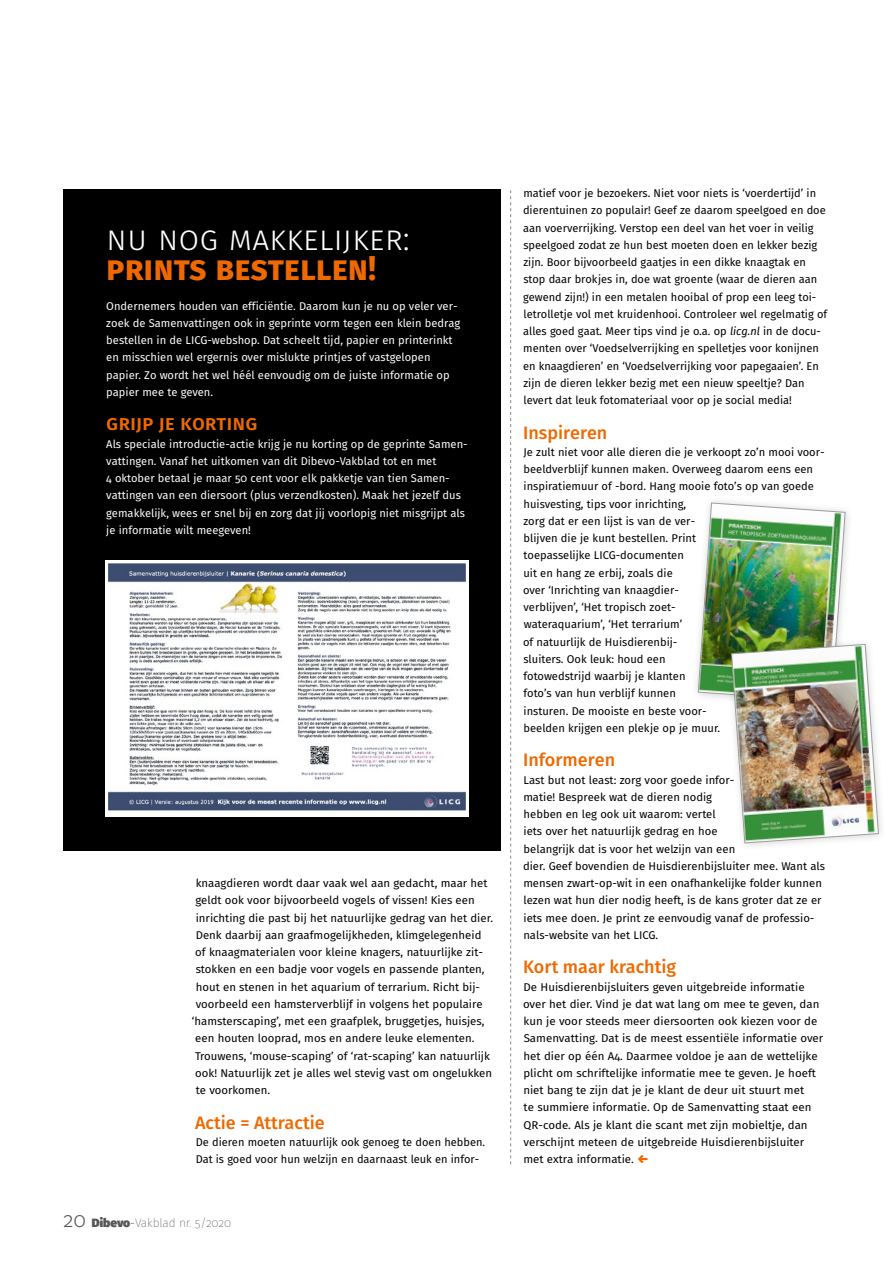
<style>
.page{position:relative;width:893px;height:1263px;background:#fff}
.page>*{position:absolute;margin:0;border:0;box-sizing:border-box;transform-origin:0 0}
.t1{font:300 34.5px "Fira Sans";color:#fff}
.t2{font:700 34.5px "Fira Sans";color:#ef6900}
.t3{font:500 21px "Fira Sans";color:#ef6900}
.t4{font:500 18px "Fira Sans";color:#ef6900}
.t5{font:200 12px "Fira Sans";letter-spacing:-.01em;color:#555756}
.t6{font:11.25px/17.2px "Fira Sans";color:#000}
.t7{font:11.25px/17.2px "Fira Sans";color:#fdfdfd}
.s1{font-weight:300;font-size:21px}
.s2{font-weight:900}
.s3{font-weight:300}
.s4{font-style:italic}
.s5{font-weight:900;font-size:12px;color:#ef6900}
</style>
<div class="page">
<svg style="left:510px;top:190px;width:1px;height:974px"></svg>
<div style="left:63px;top:189px;width:438px;height:661px;background:#000"></div>
<img style="left:106px;top:560px;width:362px;height:257px">
<img style="left:698px;top:503px;width:181px;height:340px">
<h1 class="t1" style="left:106px;top:213px;width:305px">N u nog makkelijker:</h1>
<h1 class="t2" style="left:106px;top:238px;width:272px">prints bestellen!</h1>
<p class="t7" style="left:106px;top:297px;width:355px">Ondernemers houden van efficiëntie. Daarom kun je nu op veler ver&shy;zoek de Samenvattingen ook in geprinte vorm tegen een klein bedrag bestellen in de LICG-webshop. Dat scheelt tijd, papier en printerinkt en misschien wel ergernis over mislukte printjes of vastgelopen papier. Zo wordt het wel héél eenvoudig om de juiste informatie op papier mee te geven.</p>
<h2 class="t3" style="left:106px;top:406px;width:153px">Grijp je korting</h2>
<p class="t7" style="left:106px;top:435px;width:363px">Als speciale introductie-actie krijg je nu korting op de geprinte Samen&shy;vattingen. Vanaf het uitkomen van dit Dibevo-Vakblad tot en met<br>4 oktober betaal je maar 50 cent voor elk pakketje van tien Samen&shy;vattingen van een diersoort (plus verzendkosten). Maak het jezelf dus gemakkelijk, wees er snel bij en zorg dat jij voorlopig niet misgrijpt als je informatie wilt meegeven!</p>
<p class="t6" style="left:196px;top:874px;width:293px">knaagdieren wordt daar vaak wel aan gedacht, maar het</p>
<p class="t6" style="left:195px;top:891px;width:281px">geldt ook voor bijvoorbeeld vogels of vissen! Kies een</p>
<p class="t6" style="left:196px;top:909px;width:299px">inrichting die past bij het natuurlijke gedrag van het dier.</p>
<p class="t6" style="left:196px;top:926px;width:287px">Denk daarbij aan graafmogelijkheden, klimgelegenheid</p>
<p class="t6" style="left:195px;top:943px;width:289px">of knaagmaterialen voor kleine knagers, natuurlijke zit-</p>
<p class="t6" style="left:196px;top:960px;width:290px">stokken en een badje voor vogels en passende planten,</p>
<p class="t6" style="left:196px;top:978px;width:286px">hout en stenen in het aquarium of terrarium. Richt bij-</p>
<p class="t6" style="left:196px;top:995px;width:288px">voorbeeld een hamsterverblijf in volgens het populaire</p>
<p class="t6" style="left:192px;top:1012px;width:294px">‘hamsterscaping’, met een graafplek, bruggetjes, huisjes,</p>
<p class="t6" style="left:195px;top:1029px;width:281px">een houten looprad, mos en andere leuke elementen.</p>
<p class="t6" style="left:195px;top:1047px;width:296px">Trouwens, ‘mouse-scaping’ of ‘rat-scaping’ kan natuurlijk</p>
<p class="t6" style="left:195px;top:1064px;width:298px">ook! Natuurlijk zet je alles wel stevig vast om ongelukken</p>
<p class="t6" style="left:196px;top:1081px;width:76px">te voorkomen.</p>
<h3 class="t4" style="left:195px;top:1108px;width:131px">Actie = Attractie</h3>
<p class="t6" style="left:196px;top:1133px;width:291px">De dieren moeten natuurlijk ook genoeg te doen hebben.<br>Dat is goed voor hun welzijn en daarnaast leuk en infor-</p>
<p class="t5" style="left:63px;top:1215px;width:169px"><span class="s1">20</span> <span class="s2">Dibevo</span><span class="s3">-</span>Vakblad nr. 5/2020</p>
<p class="t6" style="left:523px;top:184px;width:306px">matief voor je bezoekers. Niet voor niets is ‘voerdertijd’ in dierentuinen zo populair! Geef ze daarom speelgoed en doe aan voerverrijking. Verstop een deel van het voer in veilig speelgoed zodat ze hun best moeten doen en lekker bezig zijn. Boor bijvoorbeeld gaatjes in een dikke knaagtak en stop daar brokjes in, doe wat groente (waar de dieren aan gewend zijn!) in een metalen hooibal of prop een leeg toi&shy;letrolletje vol met kruidenhooi. Controleer wel regelmatig of alles goed gaat. Meer tips vind je o.a. op <span class="s4">licg.nl</span> in de docu&shy;menten over ‘Voedselverrijking en spelletjes voor konijnen en knaagdieren’ en ‘Voedselverrijking voor papegaaien’. En zijn de dieren lekker bezig met een nieuw speeltje? Dan levert dat leuk fotomateriaal voor op je social media!</p>
<h3 class="t4" style="left:523px;top:418px;width:86px">Inspireren</h3>
<p class="t6" style="left:523px;top:443px;width:303px">Je zult niet voor alle dieren die je verkoopt zo’n mooi voor&shy;beeldverblijf kunnen maken. Overweeg daarom eens een inspiratiemuur of -bord. Hang mooie foto’s op van goede huisvesting, tips voor inrichting,<br>zorg dat er een lijst is van de ver-<br>blijven die je kunt bestellen. Print<br>toepasselijke LICG-documenten<br>uit en hang ze erbij, zoals die<br>over ‘Inrichting van knaagdier-<br>verblijven’, ‘Het tropisch zoet-<br>wateraquarium’, ‘Het terrarium’<br>of natuurlijk de Huisdierenbij-<br>sluiters. Ook leuk: houd een<br>fotowedstrijd waarbij je klanten<br>foto’s van hun verblijf kunnen<br>insturen. De mooiste en beste voor-<br>beelden krijgen een plekje op je muur.</p>
<h3 class="t4" style="left:523px;top:746px;width:93px">Informeren</h3>
<p class="t6" style="left:523px;top:771px;width:303px">Last but not least: zorg voor goede infor-<br>matie! Bespreek wat de dieren nodig<br>hebben en leg ook uit waarom: vertel<br>iets over het natuurlijk gedrag en hoe<br>belangrijk dat is voor het welzijn van een<br>dier. Geef bovendien de Huisdierenbijsluiter mee. Want als mensen zwart-op-wit in een onafhankelijke folder kunnen lezen wat hun dier nodig heeft, is de kans groter dat ze er iets mee doen. Je print ze eenvoudig vanaf de professio&shy;nals-website van het LICG.</p>
<h3 class="t4" style="left:523px;top:953px;width:155px">Kort maar krachtig</h3>
<p class="t6" style="left:523px;top:978px;width:302px">De Huisdierenbijsluiters geven uitgebreide informatie over het dier. Vind je dat wat lang om mee te geven, dan kun je voor steeds meer diersoorten ook kiezen voor de Samenvatting. Dat is de meest essentiële informatie over het dier op één A4. Daarmee voldoe je aan de wettelijke plicht om schriftelijke informatie mee te geven. Je hoeft niet bang te zijn dat je je klant de deur uit stuurt met<br>te summiere informatie. Op de Samenvatting staat een QR-code. Als je klant die scant met zijn mobieltje, dan verschijnt meteen de uitgebreide Huisdierenbijsluiter met extra informatie. <span class="s5">←</span></p>
</div>
